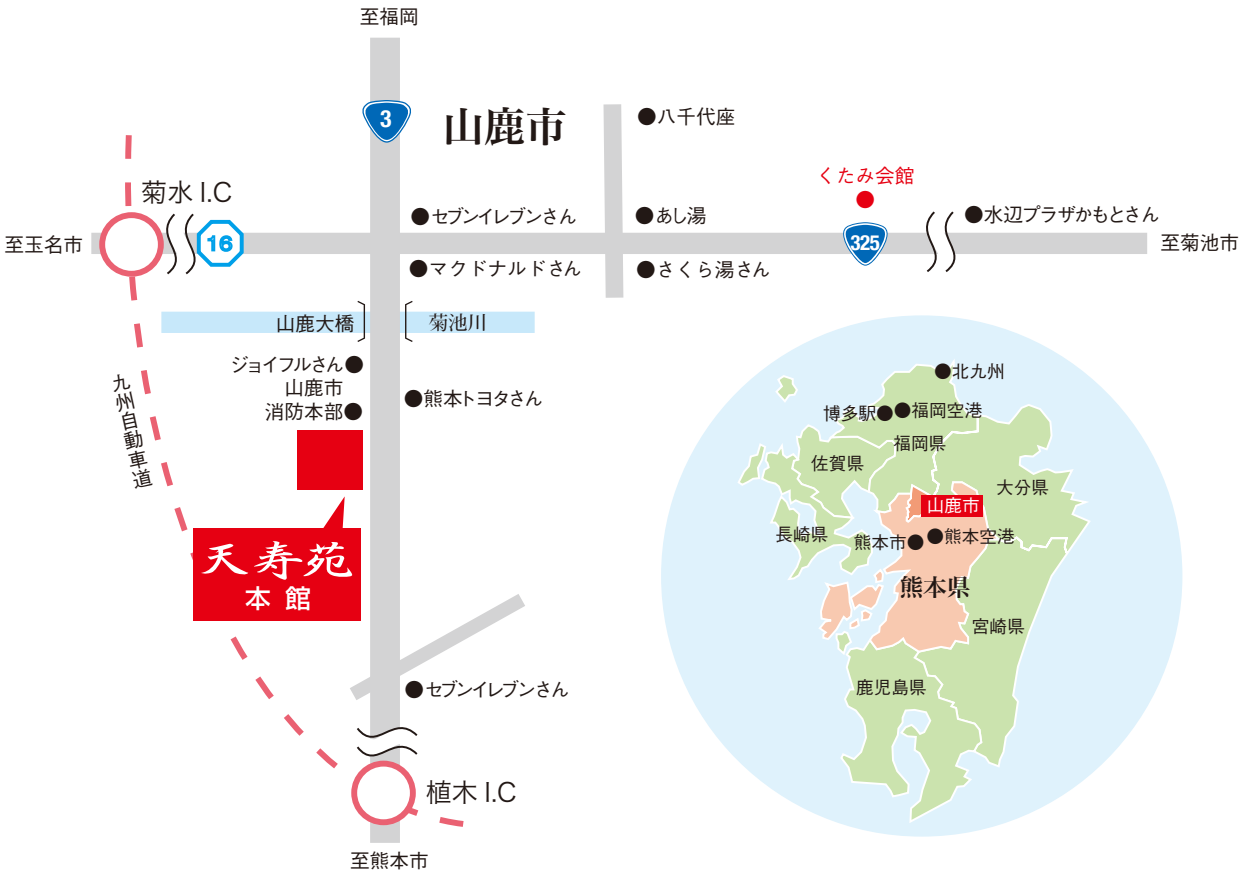
<style>
.page{position:relative;width:1244px;height:893px;background:#fff}
.page>*{position:absolute;margin:0;border:0;box-sizing:border-box;transform-origin:0 0}
.t1{font:41.25px "Hira Min Pro W6";color:#221815}
.t2{font:26.1px "Hira Kaku Pro W3";color:#221815}
.t3{font:500 25.65px "Shin Go";color:#fff}
.t4{font:700 condensed 23.85px "Helvetica Neue";color:#fff}
.t5{font:23.55px "Hira Min Pro W6";color:#221815}
.t6{font:700 condensed 21.15px "Helvetica Neue";color:#fff}
.t7{font:500 19.65px/19.6px "Gothic BBB";letter-spacing:-.1em;color:#221815;text-align:justify}
.t8{font:500 19.65px/23.7px "Gothic BBB";letter-spacing:-.15em;color:#221815;text-align:right}
.t9{font:500 19.65px "Gothic BBB";letter-spacing:-.2em;color:#221815}
.t10{font:500 19.65px "Gothic BBB";color:#221815}
.t11{font:500 19.65px/23.5px "Gothic BBB";color:#e60012;text-align:center}
.t12{font:700 19.65px "Futo Min A101";color:#221815}
.t13{font:500 17.7px "Gothic BBB";color:#221815}
.t14{font:500 17.7px "Gothic BBB";color:#fff}
</style>
<div class="page">
<div style="left:661px;top:315px;width:521px;height:521px;background:#dff2fc;border-radius:50%"></div>
<div style="left:161px;top:312px;width:373px;height:21px;background:#c7e8fa"></div>
<svg style="left:116px;top:135px;width:372px;height:692px"></svg>
<div style="left:370px;top:38px;width:30px;height:805px;background:#d3d3d4"></div>
<div style="left:354px;top:763px;width:59px;height:59px;background:#fff;border-radius:50%"></div>
<div style="left:351px;top:760px;width:65px;height:65px;border:6px solid #ea6172;border-radius:50%"></div>
<svg style="left:594px;top:104px;width:38px;height:194px"></svg>
<div style="left:91px;top:233px;width:1056px;height:21px;background:#d3d3d4"></div>
<svg style="left:911px;top:211px;width:60px;height:61px"></svg>
<div style="left:102px;top:215px;width:59px;height:59px;background:#fff;border-radius:50%"></div>
<div style="left:99px;top:212px;width:65px;height:65px;border:6px solid #ea6172;border-radius:50%"></div>
<svg style="left:151px;top:192px;width:96px;height:104px"></svg>
<svg style="left:835px;top:355px;width:256px;height:400px"></svg>
<svg style="left:775px;top:375px;width:23px;height:27px"></svg>
<svg style="left:736px;top:423px;width:267px;height:402px"></svg>
<div style="left:921px;top:495px;width:61px;height:21px;background:#e60012"></div>
<svg style="left:362px;top:100px;width:51px;height:43px"></svg>
<svg style="left:839px;top:222px;width:52px;height:44px"></svg>
<div style="left:193px;top:528px;width:167px;height:93px;background:#e60012"></div>
<svg style="left:201px;top:543px;width:47px;height:32px"></svg>
<svg style="left:254px;top:541px;width:271px;height:231px"></svg>
<svg style="left:320px;top:496px;width:25px;height:32px"></svg>
<h2 class="t2" style="left:141px;top:169px;width:93px">菊水 I.C</h2>
<p class="t7" style="left:360px;top:8px;width:61px">至福岡</p>
<p class="t4" style="left:380px;top:99px;width:13px">3</p>
<h1 class="t1" style="left:443px;top:90px;width:125px">山鹿市</h1>
<p class="t7" style="left:637px;top:107px;width:100px">●八千代座</p>
<p class="t9" style="left:410px;top:205px;width:169px">● セブンイレブンさん</p>
<p class="t7" style="left:634px;top:206px;width:73px">●あし湯</p>
<p class="t11" style="left:816px;top:165px;width:100px">くたみ会館●</p>
<p class="t7" style="left:964px;top:205px;width:197px">●水辺プラザかもとさん</p>
<p class="t7" style="left:5px;top:235px;width:80px">至玉名市</p>
<p class="t7" style="left:1160px;top:233px;width:80px">至菊池市</p>
<p class="t6" style="left:850px;top:225px;width:31px">325</p>
<p class="t7" style="left:109px;top:376px;width:12px;rotate:-12deg">九州自動車道</p>
<p class="t10" style="left:409px;top:257px;width:175px">●マクドナルドさん</p>
<p class="t7" style="left:276px;top:314px;width:80px">山鹿大橋</p>
<p class="t12" style="left:428px;top:310px;width:61px">菊池川</p>
<p class="t8" style="left:229px;top:353px;width:136px">ジョイフルさん●山鹿市　<br>消防本部●</p>
<p class="t8" style="left:404px;top:388px;width:141px">●熊本トヨタさん</p>
<h3 class="t3" style="left:245px;top:581px;width:67px">本館</h3>
<p class="t9" style="left:404px;top:679px;width:167px">● セブンイレブンさん</p>
<h2 class="t2" style="left:426px;top:769px;width:93px">植木 I.C</h2>
<p class="t7" style="left:350px;top:851px;width:80px">至熊本市</p>
<p class="t7" style="left:636px;top:260px;width:136px">●さくら湯さん</p>
<p class="t13" style="left:934px;top:361px;width:72px">●北九州</p>
<p class="t13" style="left:823px;top:400px;width:161px">博多駅●●福岡空港</p>
<p class="t13" style="left:811px;top:453px;width:55px">佐賀県</p>
<p class="t13" style="left:893px;top:433px;width:55px">福岡県</p>
<p class="t14" style="left:926px;top:495px;width:55px">山鹿市</p>
<p class="t13" style="left:996px;top:477px;width:55px">大分県</p>
<p class="t13" style="left:775px;top:525px;width:55px">長崎県</p>
<p class="t13" style="left:853px;top:526px;width:163px">熊本市●●熊本空港</p>
<p class="t5" style="left:899px;top:566px;width:72px">熊本県</p>
<p class="t13" style="left:856px;top:677px;width:72px">鹿児島県</p>
<p class="t13" style="left:971px;top:616px;width:55px">宮崎県</p>
</div>
